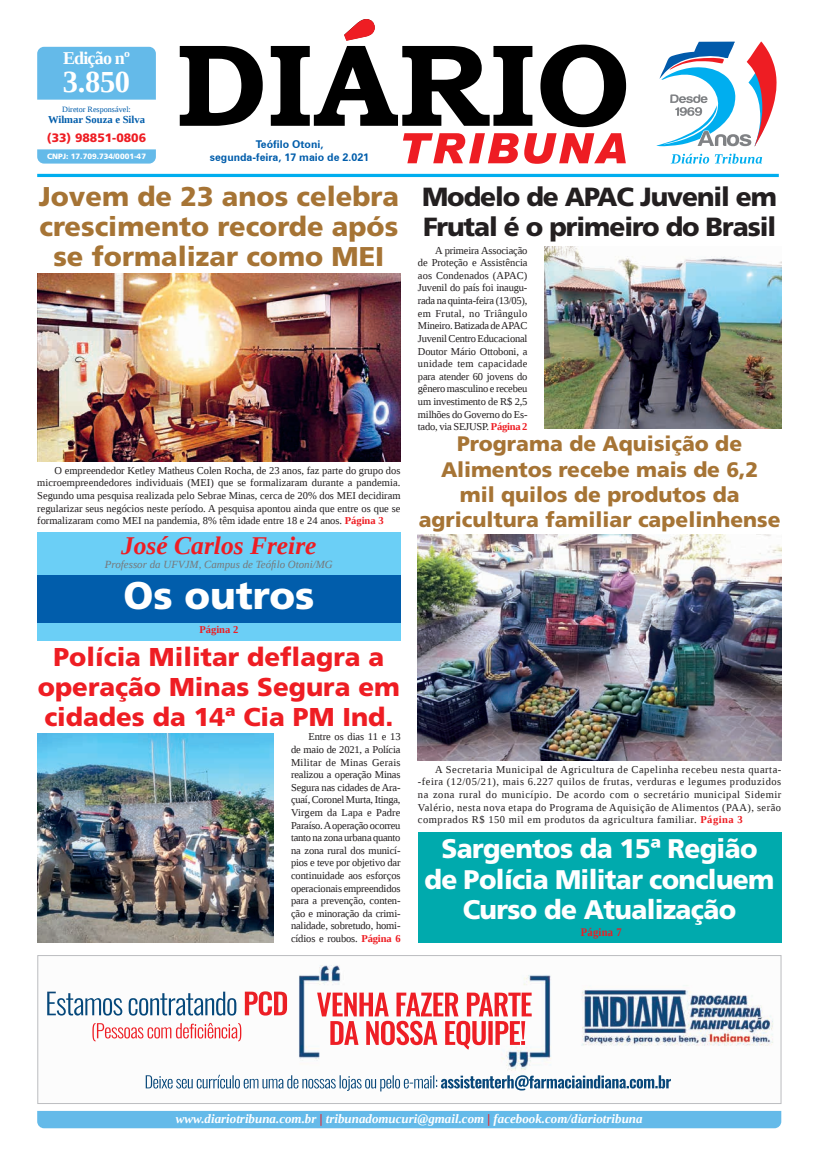
<style>
.page{position:relative;width:821px;height:1166px;background:#fff}
.page>*{position:absolute;margin:0;border:0;box-sizing:border-box;transform-origin:0 0}
.t1{font:900 38.5px "Frutiger LT Std";color:#fff}
.t2{font:700 30.45px "Liberation Serif";color:#fff}
.t3{font:900 27.12px/29.8px "Frutiger LT Std";color:#a67435;text-align:center}
.t4{font:900 26.95px/30.4px "Frutiger LT Std";letter-spacing:-.025em;color:#fff;text-align:center}
.t5{font:900 26.25px/29.8px "Frutiger LT Std";letter-spacing:-.04em;color:#231f20}
.t6{font:900 25.81px/29.8px "Frutiger LT Std";color:#ee1d23;text-align:center}
.t7{font:italic 700 25.46px "Liberation Serif";color:#ee1d23}
.t8{font:900 21px/25.4px "Frutiger LT Std";color:#a67435;text-align:center}
.t9{font:700 18.03px "Liberation Serif";letter-spacing:-.045em;color:#fff}
.t10{font:italic 700 12.95px "Liberation Serif";color:#fff}
.t11{font:900 12.16px "Frutiger LT Std";color:#ee1d23}
.t12{font:700 11.64px "Liberation Serif";letter-spacing:.03em;color:#ee1d23;scale:.9 1}
.t13{font:italic 10.94px "Liberation Serif";color:#76787b}
.t14{font:700 10.67px/12.6px "Zurich BT";color:#015dab;text-align:center}
.t15{font:700 10.59px "Liberation Serif";color:#015dab}
.t16{font:10.5px/12.6px "Liberation Serif";letter-spacing:-.005em;color:#231f20;text-align:justify}
.t17{font:700 10.5px "Liberation Serif";color:#ee1d23}
.t18{font:8.14px "Liberation Serif";color:#015dab}
.t19{font:900 7.7px "Frutiger LT Std";color:#fff}
.s1{font-weight:700;color:#ee1d23}
.s2{color:#ee1d23}
</style>
<div class="page">
<hr style="left:37px;top:174px;width:742px;height:3px;background:#00aeef">
<svg style="left:180px;top:44px;width:446px;height:83px"></svg>
<svg style="left:344px;top:19px;width:31px;height:22px"></svg>
<div style="left:37px;top:47px;width:119px;height:53px;background:#64bae9"></div>
<svg style="left:37px;top:149px;width:119px;height:15px;background:#6ebeea"></svg>
<div style="left:37px;top:1111px;width:744px;height:17px;background:#64bae9"></div>
<svg style="left:403px;top:133px;width:223px;height:31px"></svg>
<img style="left:47px;top:965px;width:727px;height:127px">
<div style="left:37px;top:955px;width:744px;height:149px;border:1px solid #bcbdc0"></div>
<svg style="left:656px;top:41px;width:121px;height:106px"></svg>
<svg style="left:671px;top:154px;width:91px;height:10px"></svg>
<div style="left:418px;top:831px;width:363px;height:111px;background:#00aaad"></div>
<img style="left:37px;top:273px;width:364px;height:188px">
<img style="left:545px;top:246px;width:236px;height:183px">
<img style="left:418px;top:535px;width:363px;height:225px">
<img style="left:37px;top:733px;width:237px;height:209px">
<div style="left:37px;top:532px;width:364px;height:109px;background:#6bcff6"></div>
<div style="left:37px;top:575px;width:364px;height:47px;background:#015dab"></div>
<h3 class="t9" style="left:63px;top:45px;width:68px">Edição nº</h3>
<h2 class="t2" style="left:63px;top:61px;width:69px">3.850</h2>
<p class="t18" style="left:62px;top:104px;width:70px">Diretor Responsável:</p>
<p class="t15" style="left:48px;top:112px;width:99px">Wilmar Souza e Silva</p>
<p class="t11" style="left:47px;top:130px;width:101px">(33) 98851-0806</p>
<p class="t19" style="left:47px;top:151px;width:100px">CNPJ: 17.709.734/0001-47</p>
<p class="t14" style="left:210px;top:138px;width:161px">Teófilo Otoni,<br>segunda-feira, 17 maio de 2.021</p>
<h3 class="t3" style="left:39px;top:182px;width:362px">Jovem de 23 anos celebra crescimento recorde após se formalizar como MEI</h3>
<p class="t16" style="left:37px;top:464px;width:365px;text-indent:17px">O empreendedor Ketley Matheus Colen Rocha, de 23 anos, faz parte do grupo dos microempreendedores individuais (MEI) que se formalizaram durante a pandemia.<br>Segundo uma pesquisa realizada pelo Sebrae Minas, cerca de 20% dos MEI decidiram regularizar seus negócios neste período. A pesquisa apontou ainda que entre os que se formalizaram como MEI na pandemia, 8% têm idade entre 18 e 24 anos. <span class="s1">Página 3</span></p>
<h3 class="t7" style="left:121px;top:529px;width:197px">José Carlos Freire</h3>
<h1 class="t1" style="left:123px;top:572px;width:192px">Os outros</h1>
<p class="t13" style="left:105px;top:557px;width:229px">Professor da UFVJM, Campus de Teófilo Otoni/MG</p>
<p class="t17" style="left:199px;top:622px;width:40px">Página 2</p>
<h3 class="t6" style="left:38px;top:642px;width:364px">Polícia Militar deflagra a operação Minas Segura em cidades da 14ª Cia PM Ind.</h3>
<p class="t16" style="left:291px;top:730px;width:111px;text-indent:17px">Entre os dias 11 e 13 de maio de 2021, a Polícia Militar de Minas Gerais realizou a operação Minas Segura nas cidades de Ara&shy;çuaí, Coronel Murta, Itinga, Virgem da Lapa e Padre Paraíso. A operação ocorreu tanto na zona urbana quanto na zona rural dos municí&shy;pios e teve por objetivo dar continuidade aos esforços operacionais empreendidos para a prevenção, conten&shy;ção e minoração da crimi&shy;nalidade, sobretudo, homi&shy;cídios e roubos. <span class="s1">Página 6</span></p>
<h3 class="t5" style="left:422px;top:182px;width:357px">Modelo de APAC Juvenil em<br>Frutal é o primeiro do Brasil</h3>
<p class="t16" style="left:418px;top:244px;width:111px;text-indent:17px">A primeira Associação de Proteção e Assistência aos Condenados (APAC)<br>Juvenil do país foi inaugu&shy;rada na quinta-feira (13/05), em Frutal, no Triângulo Mineiro. Batizada de APAC Juvenil Centro Educacional Doutor Mário Ottoboni, a unidade tem capacidade para atender 60 jovens do gênero masculino e recebeu um investimento de R$ 2,5 milhões do Governo do Es&shy;tado, via SEJUSP. <span class="s1">Página 2</span></p>
<h3 class="t8" style="left:419px;top:431px;width:363px">Programa de Aquisição de<br>Alimentos recebe mais de 6,2<br>mil quilos de produtos da agricultura familiar capelinhense</h3>
<p class="t16" style="left:418px;top:763px;width:365px;text-indent:17px">A Secretaria Municipal de Agricultura de Capelinha recebeu nesta quarta--feira (12/05/21), mais 6.227 quilos de frutas, verduras e legumes produzidos na zona rural do município. De acordo com o secretário municipal Sidemir Valério, nesta nova etapa do Programa de Aquisição de Alimentos (PAA), serão comprados R$ 150 mil em produtos da agricultura familiar. <span class="s1">Página 3</span></p>
<h3 class="t4" style="left:424px;top:834px;width:352px">Sargentos da 15ª Região de Polícia Militar concluem<br>Curso de Atualização</h3>
<p class="t12" style="left:581px;top:925px;width:47px">Página 7</p>
<p class="t10" style="left:176px;top:1110px;width:468px">www.diariotribuna.com.br <span class="s2">|</span> tribunadomucuri@gmail.com <span class="s2">|</span> facebook.com/diariotribuna</p>
</div>
